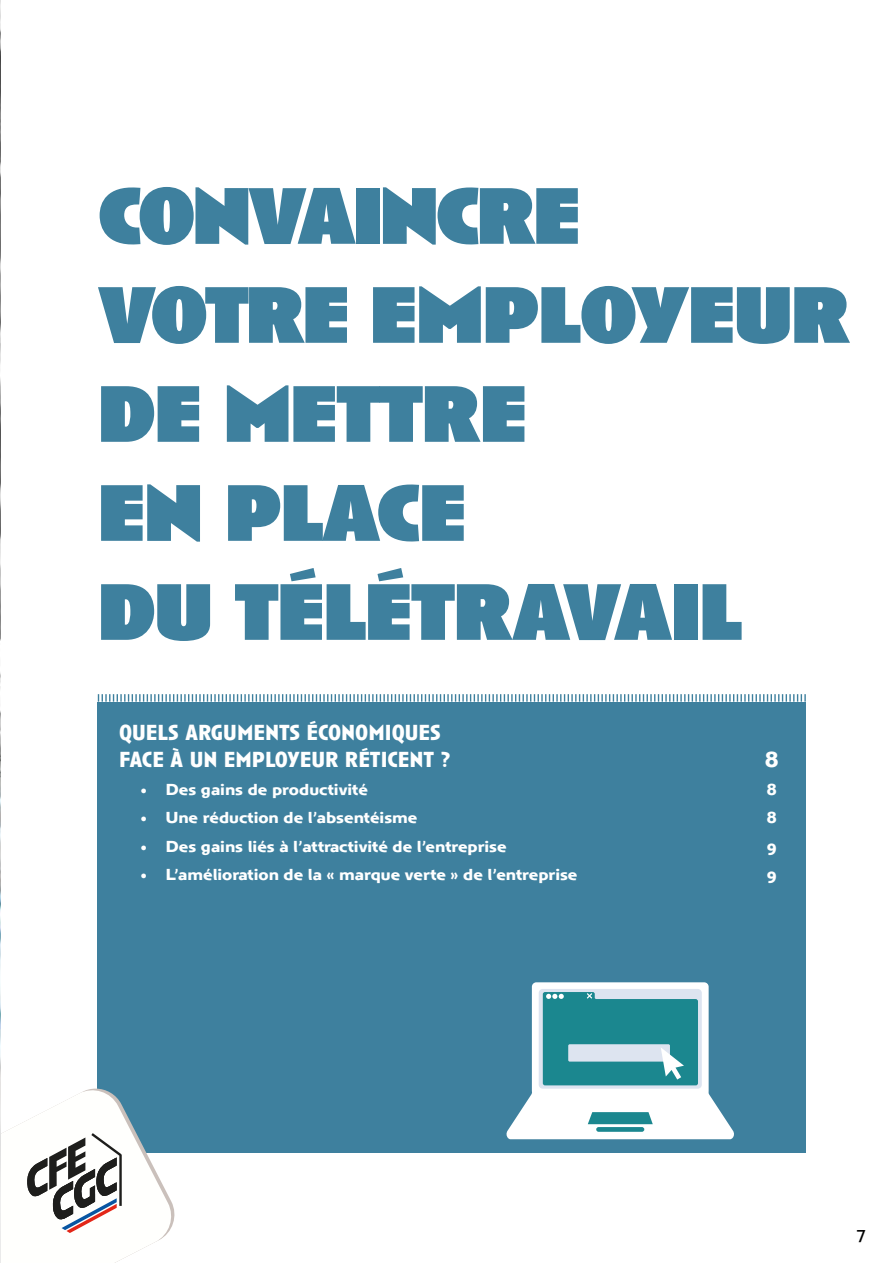
<style>
.page{position:relative;width:893px;height:1263px;background:#fff}
.page>*{position:absolute;margin:0;border:0;box-sizing:border-box;transform-origin:0 0}
.t1{font:900 82.5px/99px "Anisette";letter-spacing:-.02em;color:#3e809e}
.t2{font:700 22.5px/27px "Anisette Pro";color:#fff}
.t3{font:18px "Anisette Pro Petite";color:#000}
.t4{font:700 16.5px "Anisette Pro Petite";color:#fff}
</style>
<div class="page">
<svg style="left:98px;top:694px;width:708px;height:8px"></svg>
<div style="left:98px;top:702px;width:708px;height:450px;background:#3e809e"></div>
<svg style="left:1px;top:1086px;width:177px;height:177px"></svg>
<img style="left:0;top:0;width:1px;height:1263px">
<div style="left:532px;top:982px;width:177px;height:113px;background:#fff;border-radius:4px"></div>
<div style="left:539px;top:989px;width:163px;height:100px;background:#dde4f0;border-radius:4px"></div>
<svg style="left:506px;top:992px;width:228px;height:147px"></svg>
<h1 class="t1" style="left:98px;top:167px;width:754px">CONVAINCRE<br>VOTRE EMPLOYEUR<br>DE METTRE<br>EN PLACE<br>DU TÉLÉTRAVAIL</h1>
<h2 class="t2" style="left:119px;top:717px;width:333px">QUELS ARGUMENTS ÉCONOMIQUES<br>FACE À UN EMPLOYEUR RÉTICENT ?</h2>
<h2 class="t2" style="left:766px;top:744px;width:14px">8</h2>
<p class="t4" style="left:139px;top:778px;width:231px">• Des gains de productivité</p>
<p class="t4" style="left:767px;top:778px;width:11px">8</p>
<p class="t4" style="left:139px;top:806px;width:280px">• Une réduction de l’absentéisme</p>
<p class="t4" style="left:767px;top:806px;width:11px">8</p>
<p class="t4" style="left:139px;top:835px;width:369px">• Des gains liés à l’attractivité de l’entreprise</p>
<p class="t4" style="left:767px;top:835px;width:11px">9</p>
<p class="t4" style="left:139px;top:863px;width:440px">• L’amélioration de la « marque verte » de l’entreprise</p>
<p class="t4" style="left:767px;top:863px;width:11px">9</p>
<p class="t3" style="left:856px;top:1221px;width:12px">7</p>
</div>
